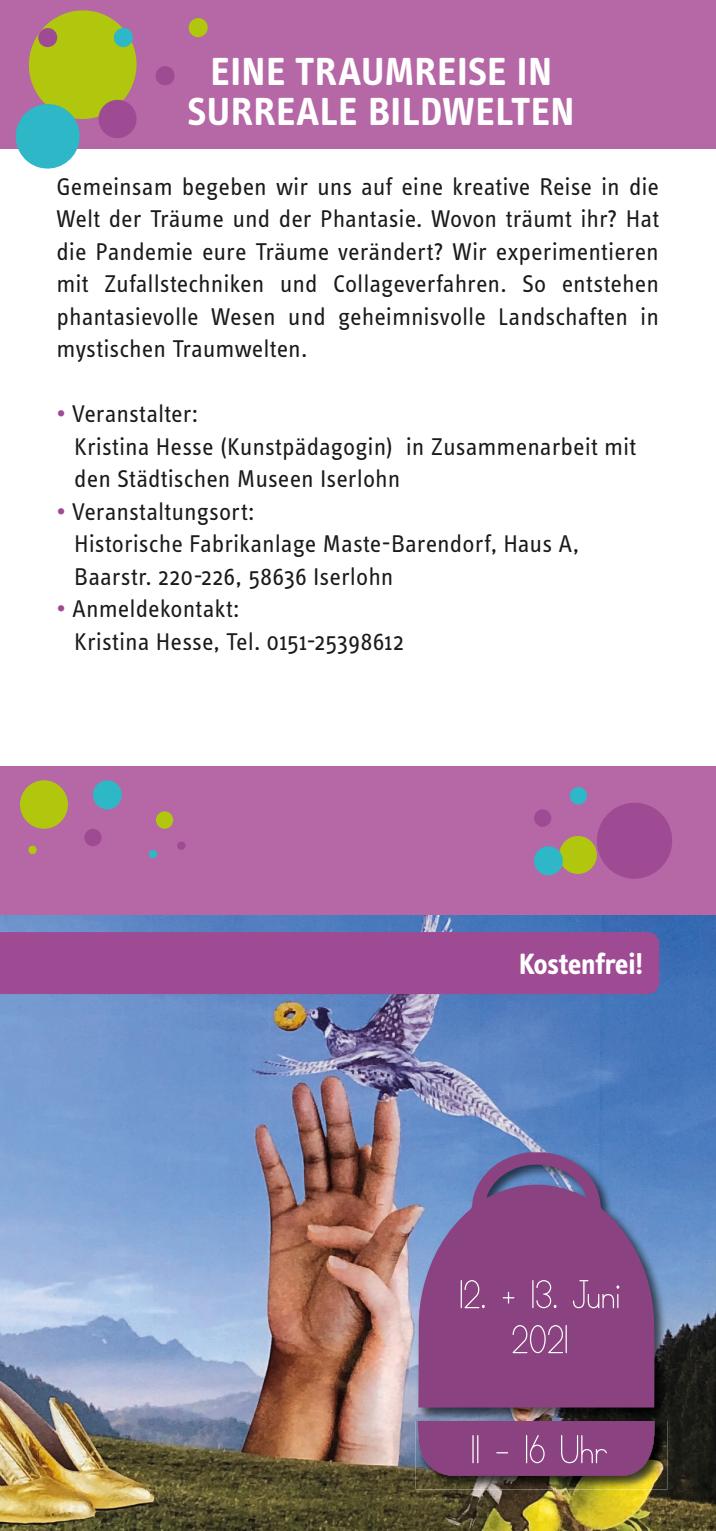
<style>
.page{position:relative;width:716px;height:1531px;background:#fff}
.page>*{position:absolute;margin:0;border:0;box-sizing:border-box;transform-origin:0 0}
.t1{font:55px/45px "Simple Print";letter-spacing:.005em;color:#fff;text-align:center}
.t2{font:700 40px/40px "Info Text";letter-spacing:.015em;color:#fff;text-align:center}
.t3{font:700 30px "Info Text";letter-spacing:-.005em;color:#fff}
.t4{font:25px/32.5px "Info Text";color:#1b1a19}
.s1{color:#9f4b94}
</style>
<div class="page">
<div style="left:0;top:0;width:716px;height:149px;background:#b567a6"></div>
<svg style="left:188px;top:18px;width:20px;height:20px"></svg>
<svg style="left:155px;top:66px;width:20px;height:19px"></svg>
<svg style="left:15px;top:10px;width:122px;height:159px"></svg>
<img style="left:0;top:915px;width:716px;height:616px">
<div style="left:0;top:766px;width:716px;height:149px;background:#b567a6"></div>
<img style="left:415px;top:1150px;width:252px;height:339px">
<img style="left:416px;top:1150px;width:252px;height:270px">
<svg style="left:418px;top:1152px;width:237px;height:255px;background:#81528e"></svg>
<img style="left:416px;top:1418px;width:251px;height:2px">
<div style="left:418px;top:1421px;width:236px;height:55px;background:#8a4280"></div>
<div style="left:0;top:932px;width:659px;height:62px;background:#9f4b94"></div>
<svg style="left:557px;top:798px;width:115px;height:81px"></svg>
<div style="left:20px;top:780px;width:48px;height:49px;background:#b1c70d;border-radius:50%"></div>
<div style="left:93px;top:780px;width:29px;height:29px;background:#2eb8c7;border-radius:50%"></div>
<div style="left:534px;top:846px;width:29px;height:29px;background:#2eb8c7;border-radius:50%"></div>
<div style="left:84px;top:829px;width:18px;height:17px;background:#9f4b94;border-radius:50%"></div>
<div style="left:156px;top:811px;width:17px;height:18px;background:#b1c70d;border-radius:50%"></div>
<div style="left:570px;top:787px;width:17px;height:17px;background:#2eb8c7;border-radius:50%"></div>
<div style="left:534px;top:809px;width:17px;height:18px;background:#9f4b94;border-radius:50%"></div>
<svg style="left:28px;top:845px;width:9px;height:9px"></svg>
<svg style="left:148px;top:850px;width:10px;height:9px"></svg>
<svg style="left:177px;top:841px;width:9px;height:9px"></svg>
<h2 class="t2" style="left:188px;top:52px;width:388px">EINE TRAUMREISE IN<br>SURREALE BILDWELTEN</h2>
<p class="t4" style="left:57px;top:170px;width:604px;text-align:justify">Gemeinsam begeben wir uns auf eine kreative Reise in die Welt der Träume und der Phantasie. Wovon träumt ihr? Hat die Pandemie eure Träume verändert? Wir experimentieren mit Zufallstechniken und Collageverfahren. So entstehen phantasievolle Wesen und geheimnisvolle Landschaften in mystischen Traumwelten.</p>
<p class="t4" style="left:74px;top:398px;width:563px;text-indent:-18px"><span class="s1">•</span> Veranstalter:<br>Kristina Hesse (Kunstpädagogin) in Zusammenarbeit mit den Städtischen Museen Iserlohn</p>
<p class="t4" style="left:74px;top:495px;width:506px;text-indent:-18px"><span class="s1">•</span> Veranstaltungsort:<br>Historische Fabrikanlage Maste-Barendorf, Haus A,<br>Baarstr. 220-226, 58636 Iserlohn</p>
<p class="t4" style="left:74px;top:593px;width:331px;text-indent:-18px"><span class="s1">•</span> Anmeldekontakt:<br>Kristina Hesse, Tel. 0151-25398612</p>
<p class="t3" style="left:519px;top:946px;width:126px">Kostenfrei!</p>
<h1 class="t1" style="left:459px;top:1273px;width:162px">12. + 13. Juni<br>2021</h1>
<h1 class="t1" style="left:471px;top:1428px;width:139px">11 - 16 Uhr</h1>
</div>
